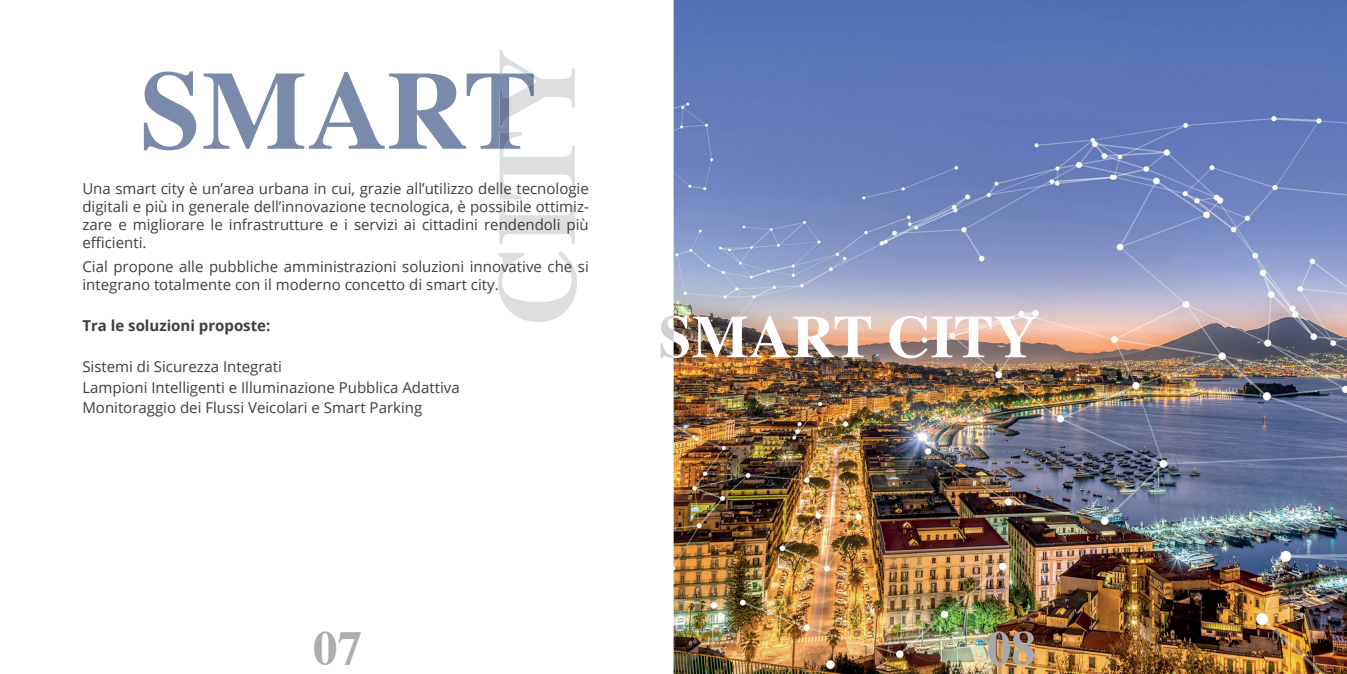
<style>
.page{position:relative;width:1347px;height:674px;background:#fff}
.page>*{position:absolute;margin:0;border:0;box-sizing:border-box;transform-origin:0 0}
.t1{font:700 48.75px "Times";color:#acadb1}
.t2{font:15px "Open Sans";color:#3b3a3b}
.t3{font:15px/20.5px "Open Sans";color:#3e3e3f}
.t4{font:700 15px "Open Sans";color:#3e3e3f}
.s1{color:#3e3e3f}
</style>
<div class="page">
<img style="left:673px;top:0;width:673px;height:673px">
<svg style="left:144px;top:71px;width:52px;height:79px"></svg>
<svg style="left:498px;top:251px;width:79px;height:71px"></svg>
<svg style="left:499px;top:205px;width:76px;height:38px"></svg>
<div style="left:499px;top:218px;width:76px;height:15px;background:#dddee0"></div>
<svg style="left:203px;top:50px;width:372px;height:149px"></svg>
<img style="left:988px;top:631px;width:46px;height:34px">
<svg style="left:889px;top:316px;width:146px;height:42px"></svg>
<img style="left:660px;top:315px;width:211px;height:43px">
<p class="t2" style="left:82px;top:178px;width:508px">Una smart city è un’area urbana in cui, grazie all’utilizzo delle tecnologie</p>
<p class="t2" style="left:82px;top:196px;width:508px">digitali e più in generale dell’innovazione tecnologica, è possibile ottimiz<span class="s1">-</span></p>
<p class="t3" style="left:82px;top:231px;width:66px">efficienti.</p>
<p class="t3" style="left:82px;top:274px;width:418px">integrano totalmente con il moderno concetto di smart city.</p>
<p class="t4" style="left:82px;top:315px;width:189px">Tra le soluzioni proposte:</p>
<p class="t3" style="left:82px;top:356px;width:379px">Sistemi di Sicurezza Integrati<br>Lampioni Intelligenti e Illuminazione Pubblica Adattiva<br>Monitoraggio dei Flussi Veicolari e Smart Parking</p>
<p class="t2" style="left:82px;top:214px;width:508px">zare e migliorare le infrastrutture e i servizi ai cittadini rendendoli più</p>
<p class="t2" style="left:82px;top:256px;width:508px">Cial propone alle pubbliche amministrazioni soluzioni innovative che si</p>
<h1 class="t1" style="left:313px;top:601px;width:50px">07</h1>
</div>
